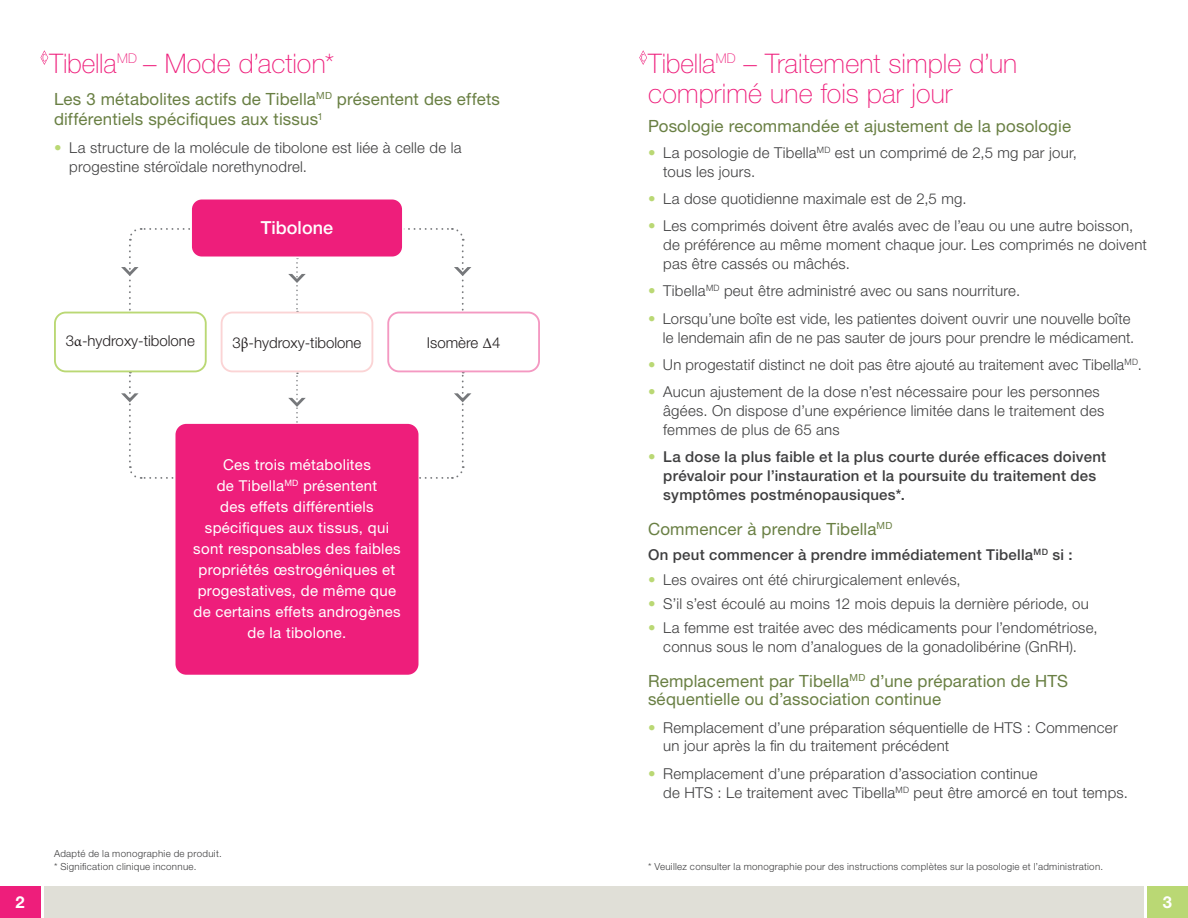
<style>
.page{position:relative;width:1188px;height:918px;background:#fff}
.page>*{position:absolute;margin:0;border:0;box-sizing:border-box;transform-origin:0 0}
._1__Heading{font:100 27px/30px "Helvetica Neue LT Std";letter-spacing:.005em;color:#ee1e7b}
.t1{font:500 18px "Helvetica Neue LT Std";color:#fff}
._2__Sub_head{font:16.8px/20.2px "Helvetica Neue LT Std";letter-spacing:.01em;color:#697f43}
._3__Body_Copy{font:16.8px/18.8px "Helvetica Neue LT Std";letter-spacing:.01em;color:#697f43}
._1__Heading-2{font:16.8px "Helvetica Neue LT Std";letter-spacing:.01em;color:#697f43}
.t2{font:700 16.5px "Helvetica Neue LT Std";color:#fff}
._3__Body_Copy-2{font:300 15px/18.8px "Helvetica Neue LT Std";letter-spacing:.015em;color:#3e3e3f}
.t3{font:15px/21px "Helvetica Neue LT Std";letter-spacing:.02em;color:#fff;text-align:center}
._3__Body_Copy-3{font:500 15px/18.8px "Helvetica Neue LT Std";letter-spacing:.015em;color:#3e3e3f}
.t4{font:300 15px "Helvetica Neue LT Std";color:#231f20}
._4__Footnote{font:300 9.75px "Helvetica Neue LT Std";letter-spacing:.03em;color:#3e3e3f}
.s1{color:#bad874}
.s2{font-family:"Minion Pro";font-weight:400}
.s3{font-weight:300;color:#bad874}
</style>
<div class="page">
<div style="left:54px;top:312px;width:153px;height:60px;border:2px solid #bad874;border-radius:11px"></div>
<div style="left:221px;top:312px;width:152px;height:60px;border:2px solid #fbd4d5;border-radius:11px"></div>
<div style="left:387px;top:312px;width:153px;height:60px;border:2px solid #f499c2;border-radius:11px"></div>
<svg style="left:40px;top:50px;width:8px;height:15px"></svg>
<svg style="left:639px;top:50px;width:8px;height:15px"></svg>
<div style="left:191px;top:199px;width:212px;height:58px;background:#ee1e7b;border-radius:11px"></div>
<div style="left:190px;top:198px;width:214px;height:60px;border:2px solid #fff;border-radius:11px"></div>
<div style="left:175px;top:424px;width:243px;height:251px;background:#ee1e7b;border-radius:11px"></div>
<div style="left:44px;top:886px;width:1100px;height:32px;background:#e0dfd7"></div>
<div style="left:0;top:886px;width:40px;height:32px;background:#ee1e7b"></div>
<div style="left:1148px;top:886px;width:40px;height:32px;background:#bad874"></div>
<svg style="left:121px;top:228px;width:80px;height:87px"></svg>
<svg style="left:121px;top:372px;width:80px;height:107px"></svg>
<svg style="left:392px;top:228px;width:79px;height:87px"></svg>
<svg style="left:392px;top:372px;width:79px;height:107px"></svg>
<svg style="left:288px;top:258px;width:18px;height:54px"></svg>
<svg style="left:288px;top:373px;width:18px;height:51px"></svg>
<p class="_1__Heading" style="left:49px;top:49px;width:287px">Tibella<sup>MD</sup> – Mode d’action*</p>
<p class="_2__Sub_head" style="left:54px;top:89px;width:447px">Les 3 métabolites actifs de Tibella<sup>MD</sup> présentent des effets différentiels spécifiques aux tissus<sup>1</sup></p>
<p class="_3__Body_Copy-2" style="left:69px;top:138px;width:394px;text-indent:-15px"><span class="s1">•</span> La structure de la molécule de tibolone est liée à celle de la progestine stéroïdale norethynodrel.</p>
<p class="t1" style="left:261px;top:217px;width:74px">Tibolone</p>
<p class="t4" style="left:66px;top:332px;width:130px">3<span class="s2">α</span>-hydroxy-tibolone</p>
<p class="t4" style="left:233px;top:333px;width:130px">3<span class="s2">β</span>-hydroxy-tibolone</p>
<p class="t4" style="left:427px;top:333px;width:75px">Isomère <span class="s2">Δ</span>4</p>
<p class="t3" style="left:193px;top:453px;width:209px">Ces trois métabolites<br>de Tibella<sup>MD</sup> présentent<br>des effets différentiels spécifiques aux tissus, qui sont responsables des faibles propriétés œstrogéniques et progestatives, de même que de certains effets androgènes de la tibolone.</p>
<p class="_1__Heading" style="left:648px;top:49px;width:371px">Tibella<sup>MD</sup> – Traitement simple d’un comprimé une fois par jour</p>
<p class="_1__Heading-2" style="left:648px;top:116px;width:425px">Posologie recommandée et ajustement de la posologie</p>
<p class="_3__Body_Copy-2" style="left:663px;top:143px;width:415px;text-indent:-15px"><span class="s1">•</span> La posologie de Tibella<sup>MD</sup> est un comprimé de 2,5 mg par jour, tous les jours.</p>
<p class="_3__Body_Copy-2" style="left:648px;top:189px;width:320px"><span class="s1">•</span> La dose quotidienne maximale est de 2,5 mg.</p>
<p class="_3__Body_Copy-2" style="left:663px;top:216px;width:485px;text-indent:-15px"><span class="s1">•</span> Les comprimés doivent être avalés avec de l’eau ou une autre boisson, de préférence au même moment chaque jour. Les comprimés ne doivent pas être cassés ou mâchés.</p>
<p class="_3__Body_Copy-2" style="left:648px;top:281px;width:374px"><span class="s1">•</span> Tibella<sup>MD</sup> peut être administré avec ou sans nourriture.</p>
<p class="_3__Body_Copy-2" style="left:648px;top:309px;width:488px;text-align:right"><span class="s1">•</span> Lorsqu’une boîte est vide, les patientes doivent ouvrir une nouvelle boîte le lendemain afin de ne pas sauter de jours pour prendre le médicament.</p>
<p class="_3__Body_Copy-2" style="left:648px;top:355px;width:496px"><span class="s1">•</span> Un progestatif distinct ne doit pas être ajouté au traitement avec Tibella<sup>MD</sup>.</p>
<p class="_3__Body_Copy-2" style="left:663px;top:382px;width:443px;text-indent:-15px"><span class="s1">•</span> Aucun ajustement de la dose n’est nécessaire pour les personnes âgées. On dispose d’une expérience limitée dans le traitement des femmes de plus de 65 ans</p>
<p class="_3__Body_Copy-3" style="left:663px;top:447px;width:444px;text-indent:-15px"><span class="s3">•</span> La dose la plus faible et la plus courte durée efficaces doivent prévaloir pour l’instauration et la poursuite du traitement des symptômes postménopausiques*.</p>
<p class="_2__Sub_head" style="left:648px;top:518px;width:246px">Commencer à prendre Tibella<sup>MD</sup></p>
<p class="_3__Body_Copy-3" style="left:648px;top:546px;width:426px">On peut commencer à prendre immédiatement Tibella<sup>MD</sup> si :</p>
<p class="_3__Body_Copy-2" style="left:648px;top:570px;width:314px"><span class="s1">•</span> Les ovaires ont été chirurgicalement enlevés,</p>
<p class="_3__Body_Copy-2" style="left:648px;top:594px;width:442px"><span class="s1">•</span> S’il s’est écoulé au moins 12 mois depuis la dernière période, ou</p>
<p class="_3__Body_Copy-2" style="left:648px;top:618px;width:451px;text-align:center"><span class="s1">•</span> La femme est traitée avec des médicaments pour l’endométriose, connus sous le nom d’analogues de la gonadolibérine (GnRH).</p>
<p class="_3__Body_Copy" style="left:648px;top:671px;width:422px">Remplacement par Tibella<sup>MD</sup> d’une préparation de HTS séquentielle ou d’association continue</p>
<p class="_3__Body_Copy-2" style="left:663px;top:718px;width:456px;text-indent:-15px"><span class="s1">•</span> Remplacement d’une préparation séquentielle de HTS : Commencer un jour après la fin du traitement précédent</p>
<p class="_3__Body_Copy-2" style="left:663px;top:764px;width:466px;text-indent:-15px"><span class="s1">•</span> Remplacement d’une préparation d’association continue<br>de HTS : Le traitement avec Tibella<sup>MD</sup> peut être amorcé en tout temps.</p>
<p class="_4__Footnote" style="left:54px;top:847px;width:169px">Adapté de la monographie de produit.</p>
<p class="_4__Footnote" style="left:54px;top:861px;width:144px">* Signification clinique inconnue.</p>
<p class="_4__Footnote" style="left:648px;top:861px;width:457px">* Veuillez consulter la monographie pour des instructions complètes sur la posologie et l’administration.</p>
<p class="t2" style="left:16px;top:891px;width:11px">2</p>
<p class="t2" style="left:1163px;top:891px;width:11px">3</p>
</div>
